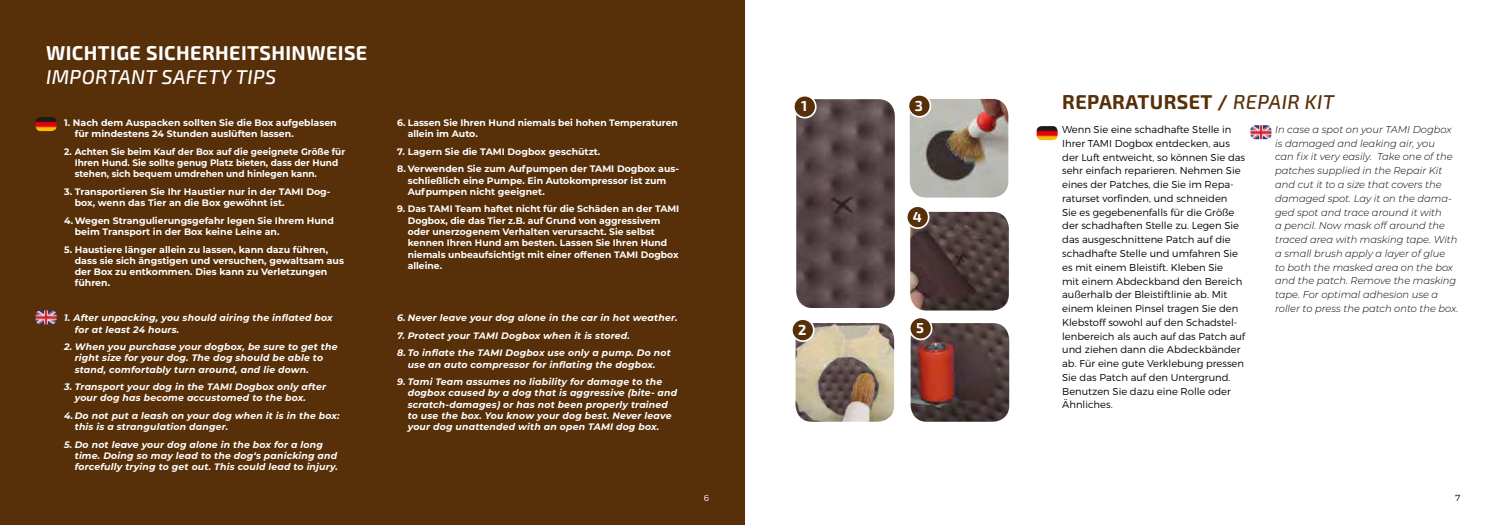
<style>
.page{position:relative;width:1489px;height:525px;background:#fff}
.page>*{position:absolute;margin:0;border:0;box-sizing:border-box;transform-origin:0 0}
.t1{font:700 20px "Exo 2";letter-spacing:.02em;color:#fff}
.t2{font:700 20px "Exo 2";letter-spacing:.02em;color:#572f08}
.t3{font:italic 500 20px "Exo 2";letter-spacing:.02em;color:#fff}
.t4{font:700 14.5px "Exo 2";color:#fff}
.t5{font:300 10px/13.8px "Montserrat";color:#000}
.t6{font:italic 300 10px/13.8px "Montserrat";color:#000}
.t7{font:italic 700 9.38px/11.2px "Montserrat";letter-spacing:.02em;color:#fff}
.t8{font:700 9.38px/11.2px "Montserrat";color:#fff}
.t9{font:700 9.38px/11.2px "Montserrat";color:#fff;scale:.95 1}
.t10{font:300 8.75px "Montserrat";color:#000}
.t11{font:300 8.75px "Montserrat";color:#fff}
.s1{font-weight:500;font-style:italic}
</style>
<div class="page">
<div style="left:0;top:0;width:744px;height:524px;background:#572f08"></div>
<img style="left:36px;top:310px;width:21px;height:14px">
<img style="left:36px;top:117px;width:21px;height:14px">
<img style="left:796px;top:99px;width:98px;height:209px">
<div style="left:793px;top:96px;width:22px;height:22px;background:#572f08;border-radius:50%"></div>
<div style="left:793px;top:95px;width:23px;height:23px;border:2px solid #fff;border-radius:50%"></div>
<img style="left:795px;top:323px;width:99px;height:98px">
<div style="left:791px;top:319px;width:22px;height:22px;background:#572f08;border-radius:50%"></div>
<div style="left:791px;top:318px;width:23px;height:24px;border:2px solid #fff;border-radius:50%"></div>
<img style="left:910px;top:212px;width:98px;height:98px">
<div style="left:906px;top:206px;width:22px;height:22px;background:#572f08;border-radius:50%"></div>
<div style="left:905px;top:205px;width:24px;height:24px;border:2px solid #fff;border-radius:50%"></div>
<img style="left:909px;top:99px;width:99px;height:98px">
<div style="left:908px;top:95px;width:22px;height:22px;background:#572f08;border-radius:50%"></div>
<div style="left:907px;top:94px;width:24px;height:24px;border:2px solid #fff;border-radius:50%"></div>
<img style="left:910px;top:323px;width:99px;height:98px">
<div style="left:909px;top:317px;width:22px;height:22px;background:#572f08;border-radius:50%"></div>
<div style="left:908px;top:316px;width:24px;height:24px;border:2px solid #fff;border-radius:50%"></div>
<img style="left:1250px;top:125px;width:21px;height:14px">
<img style="left:1036px;top:126px;width:21px;height:14px">
<h1 class="t1" style="left:46px;top:41px;width:323px">WICHTIGE SICHERHEITSHINWEISE</h1>
<h1 class="t3" style="left:46px;top:65px;width:232px">IMPORTANT SAFETY TIPS</h1>
<p class="t8" style="left:75px;top:117px;width:263px;text-indent:-11px">1. Nach dem Auspacken sollten Sie die Box aufgeblasen für mindestens 24 Stunden auslüften lassen.</p>
<p class="t9" style="left:75px;top:145px;width:286px;text-indent:-11px">2. Achten Sie beim Kauf der Box auf die geeignete Größe für<br>Ihren Hund. Sie sollte genug Platz bieten, dass der Hund stehen, sich bequem umdrehen und hinlegen kann.</p>
<p class="t8" style="left:75px;top:185px;width:257px;text-indent:-11px">3. Transportieren Sie Ihr Haustier nur in der TAMI Dog&shy;box, wenn das Tier an die Box gewöhnt ist.</p>
<p class="t8" style="left:75px;top:214px;width:261px;text-indent:-11px">4. Wegen Strangulierungsgefahr legen Sie Ihrem Hund beim Transport in der Box keine Leine an.</p>
<p class="t8" style="left:75px;top:243px;width:271px;text-indent:-11px">5. Haustiere länger allein zu lassen, kann dazu führen, dass sie sich ängstigen und versuchen, gewaltsam aus der Box zu entkommen. Dies kann zu Verletzungen führen.</p>
<p class="t7" style="left:75px;top:311px;width:259px;text-indent:-11px">1. After unpacking, you should airing the inflated box for at least 24 hours.</p>
<p class="t7" style="left:75px;top:340px;width:264px;text-indent:-11px">2. When you purchase your dogbox, be sure to get the right size for your dog. The dog should be able to stand, comfortably turn around, and lie down.</p>
<p class="t7" style="left:75px;top:380px;width:253px;text-indent:-11px">3. Transport your dog in the TAMI Dogbox only after your dog has become accustomed to the box.</p>
<p class="t7" style="left:75px;top:409px;width:266px;text-indent:-11px">4. Do not put a leash on your dog when it is in the box: this is a strangulation danger.</p>
<p class="t7" style="left:75px;top:438px;width:265px;text-indent:-11px">5. Do not leave your dog alone in the box for a long time. Doing so may lead to the dog‘s panicking and forcefully trying to get out. This could lead to injury.</p>
<p class="t8" style="left:408px;top:117px;width:272px;text-indent:-11px">6. Lassen Sie Ihren Hund niemals bei hohen Temperaturen allein im Auto.</p>
<p class="t8" style="left:397px;top:145px;width:205px">7. Lagern Sie die TAMI Dogbox geschützt.</p>
<p class="t8" style="left:408px;top:163px;width:273px;text-indent:-11px">8. Verwenden Sie zum Aufpumpen der TAMI Dogbox aus&shy;schließlich eine Pumpe. Ein Autokompressor ist zum<br>Aufpumpen nicht geeignet.</p>
<p class="t8" style="left:408px;top:203px;width:273px;text-indent:-11px">9. Das TAMI Team haftet nicht für die Schäden an der TAMI Dogbox, die das Tier z.B. auf Grund von aggressivem oder unerzogenem Verhalten verursacht. Sie selbst kennen Ihren Hund am besten. Lassen Sie Ihren Hund niemals unbeaufsichtigt mit einer offenen TAMI Dogbox alleine.</p>
<p class="t7" style="left:397px;top:311px;width:282px">6. Never leave your dog alone in the car in hot weather.</p>
<p class="t7" style="left:397px;top:329px;width:234px">7. Protect your TAMI Dogbox when it is stored.</p>
<p class="t7" style="left:397px;top:346px;width:275px;text-align:center">8. To inflate the TAMI Dogbox use only a pump. Do not use an auto compressor for inflating the dogbox.</p>
<p class="t7" style="left:408px;top:375px;width:271px;text-indent:-11px">9. Tami Team assumes no liability for damage to the dogbox caused by a dog that is aggressive (bite- and scratch-damages) or has not been properly trained to use the box. You know your dog best. Never leave your dog unattended with an open TAMI dog box.</p>
<p class="t11" style="left:703px;top:492px;width:7px">6</p>
<h2 class="t4" style="left:801px;top:98px;width:8px">1</h2>
<h2 class="t4" style="left:798px;top:321px;width:10px">2</h2>
<h2 class="t4" style="left:914px;top:97px;width:10px">3</h2>
<h2 class="t4" style="left:912px;top:208px;width:11px">4</h2>
<h2 class="t4" style="left:916px;top:319px;width:9px">5</h2>
<h1 class="t2" style="left:1062px;top:90px;width:273px">REPARATURSET / <span class="s1">REPAIR KIT</span></h1>
<p class="t5" style="left:1062px;top:122px;width:184px">Wenn Sie eine schadhafte Stelle in Ihrer TAMI Dogbox entdecken, aus der Luft entweicht, so können Sie das sehr einfach reparieren. Nehmen Sie eines der Patches, die Sie im Repa&shy;raturset vorfinden, und schneiden<br>Sie es gegebenenfalls für die Größe der schadhaften Stelle zu. Legen Sie das ausgeschnittene Patch auf die schadhafte Stelle und umfahren Sie es mit einem Bleistift. Kleben Sie<br>mit einem Abdeckband den Bereich außerhalb der Bleistiftlinie ab. Mit einem kleinen Pinsel tragen Sie den Klebstoff sowohl auf den Schadstel&shy;lenbereich als auch auf das Patch auf und ziehen dann die Abdeckbänder ab. Für eine gute Verklebung pressen Sie das Patch auf den Untergrund.<br>Benutzen Sie dazu eine Rolle oder Ähnliches.</p>
<p class="t6" style="left:1274px;top:122px;width:185px">In case a spot on your TAMI Dogbox is damaged and leaking air, you<br>can fix it very easily. Take one of the patches supplied in the Repair Kit and cut it to a size that covers the damaged spot. Lay it on the dama&shy;ged spot and trace around it with<br>a pencil. Now mask off around the traced area with masking tape. With a small brush apply a layer of glue<br>to both the masked area on the box and the patch. Remove the masking tape. For optimal adhesion use a roller to press the patch onto the box.</p>
<p class="t10" style="left:1454px;top:492px;width:7px">7</p>
</div>
